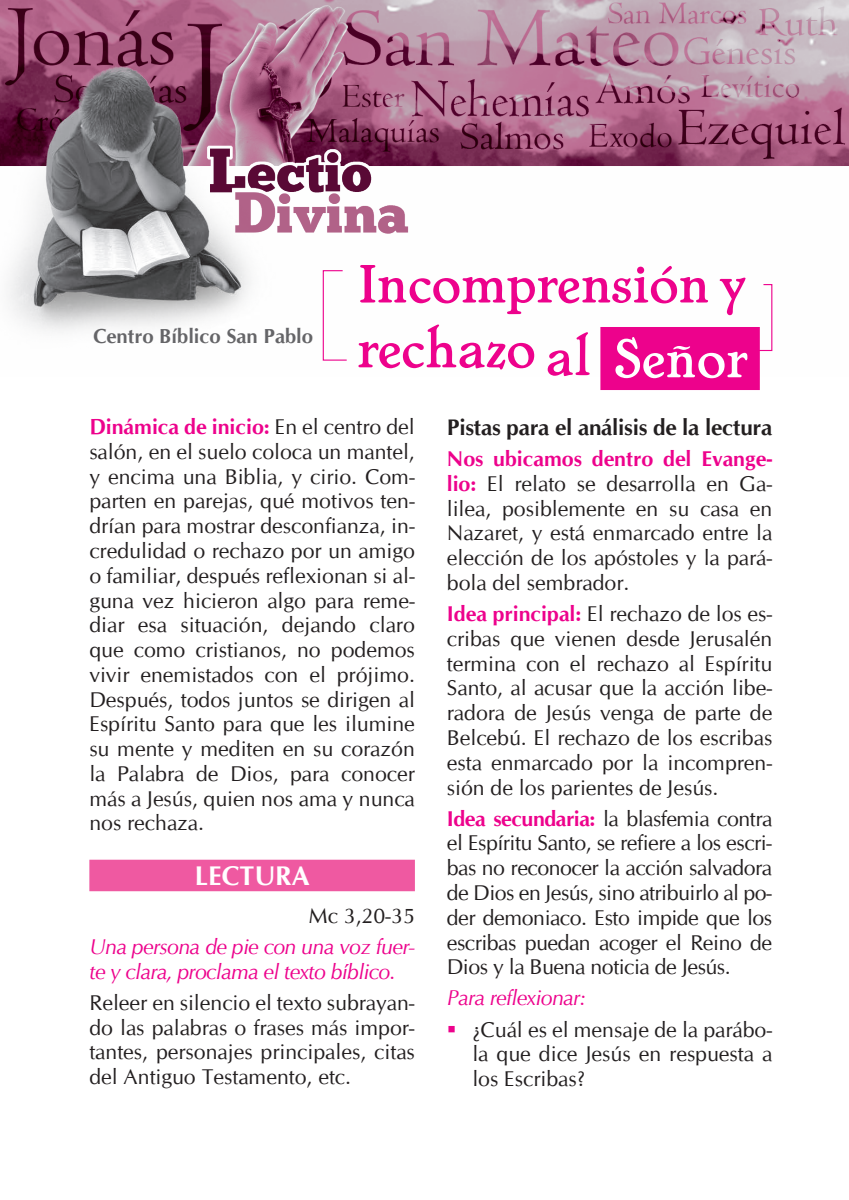
<style>
.page{position:relative;width:849px;height:1200px;background:#fff}
.page>*{position:absolute;margin:0;border:0;box-sizing:border-box;transform-origin:0 0}
.t1{font:53.55px/64.8px "Cheboygan";color:#ed028c}
.t2{font:700 27px "CG Omega";color:#fff}
.t3{font:700 22.5px "CG Omega";letter-spacing:-.01em;color:#231f20}
.t4{font:21.38px/24.8px "CG Omega";color:#231f20;text-align:justify}
.t5{font:italic 21.38px/24.8px "CG Omega";letter-spacing:-.03em;color:#ed028c}
.t6{font:700 20.25px "CG Omega";color:#656568}
.s1{color:#fff}
.s2{font-weight:700;color:#ed028c}
</style>
<div class="page">
<img style="left:0;top:0;width:848px;height:376px">
<svg style="left:322px;top:269px;width:26px;height:92px"></svg>
<svg style="left:755px;top:283px;width:17px;height:68px"></svg>
<div style="left:89px;top:859px;width:326px;height:32px;background:#ef59a1"></div>
<div style="left:600px;top:327px;width:159px;height:63px;background:#ed028c"></div>
<p class="t6" style="left:93px;top:323px;width:221px">Centro Bíblico San Pablo</p>
<h1 class="t1" style="left:355px;top:251px;width:392px">Incomprensión y rechazo al <span class="s1">Señor</span></h1>
<p class="t4" style="left:89px;top:414px;width:327px"><span class="s2">Dinámica de inicio:</span> En el centro del salón, en el suelo coloca un mantel, y encima una Biblia, y cirio. Com&shy;parten en parejas, qué motivos ten&shy;drían para mostrar desconfianza, in&shy;credulidad o rechazo por un amigo o familiar, después reflexionan si al&shy;guna vez hicieron algo para reme&shy;diar esa situación, dejando claro que como cristianos, no podemos vivir enemistados con el prójimo.<br>Después, todos juntos se dirigen al Espíritu Santo para que les ilumine su mente y mediten en su corazón la Palabra de Dios, para conocer más a Jesús, quien nos ama y nunca nos rechaza.</p>
<p class="t2" style="left:194px;top:858px;width:116px">LECTURA</p>
<p class="t4" style="left:309px;top:903px;width:107px">Mc 3,20-35</p>
<p class="t5" style="left:89px;top:934px;width:327px">Una persona de pie con una voz fuer&shy;te y clara, proclama el texto bíblico.</p>
<p class="t4" style="left:89px;top:990px;width:327px">Releer en silencio el texto subrayan&shy;do las palabras o frases más impor&shy;tantes, personajes principales, citas del Antiguo Testamento, etc.</p>
<p class="t3" style="left:446px;top:413px;width:327px">Pistas para el análisis de la lectura</p>
<p class="t4" style="left:446px;top:446px;width:327px"><span class="s2">Nos ubicamos dentro del Evange&shy;lio:</span> El relato se desarrolla en Ga&shy;lilea, posiblemente en su casa en Nazaret, y está enmarcado entre la elección de los apóstoles y la pará&shy;bola del sembrador.</p>
<p class="t4" style="left:446px;top:601px;width:327px"><span class="s2">Idea principal:</span> El rechazo de los es&shy;cribas que vienen desde Jerusalén termina con el rechazo al Espíritu Santo, al acusar que la acción libe&shy;radora de Jesús venga de parte de Belcebú. El rechazo de los escribas esta enmarcado por la incompren&shy;sión de los parientes de Jesús.</p>
<p class="t4" style="left:446px;top:806px;width:327px"><span class="s2">Idea secundaria:</span> la blasfemia contra el Espíritu Santo, se refiere a los escri&shy;bas no reconocer la acción salvadora de Dios en Jesús, sino atribuirlo al po&shy;der demoniaco. Esto impide que los escribas puedan acoger el Reino de Dios y la Buena noticia de Jesús.</p>
<p class="t5" style="left:446px;top:985px;width:140px">Para reflexionar:</p>
<p class="t4" style="left:472px;top:1016px;width:301px">¿Cuál es el mensaje de la parábo&shy;la que dice Jesús en respuesta a los Escribas?</p>
</div>
